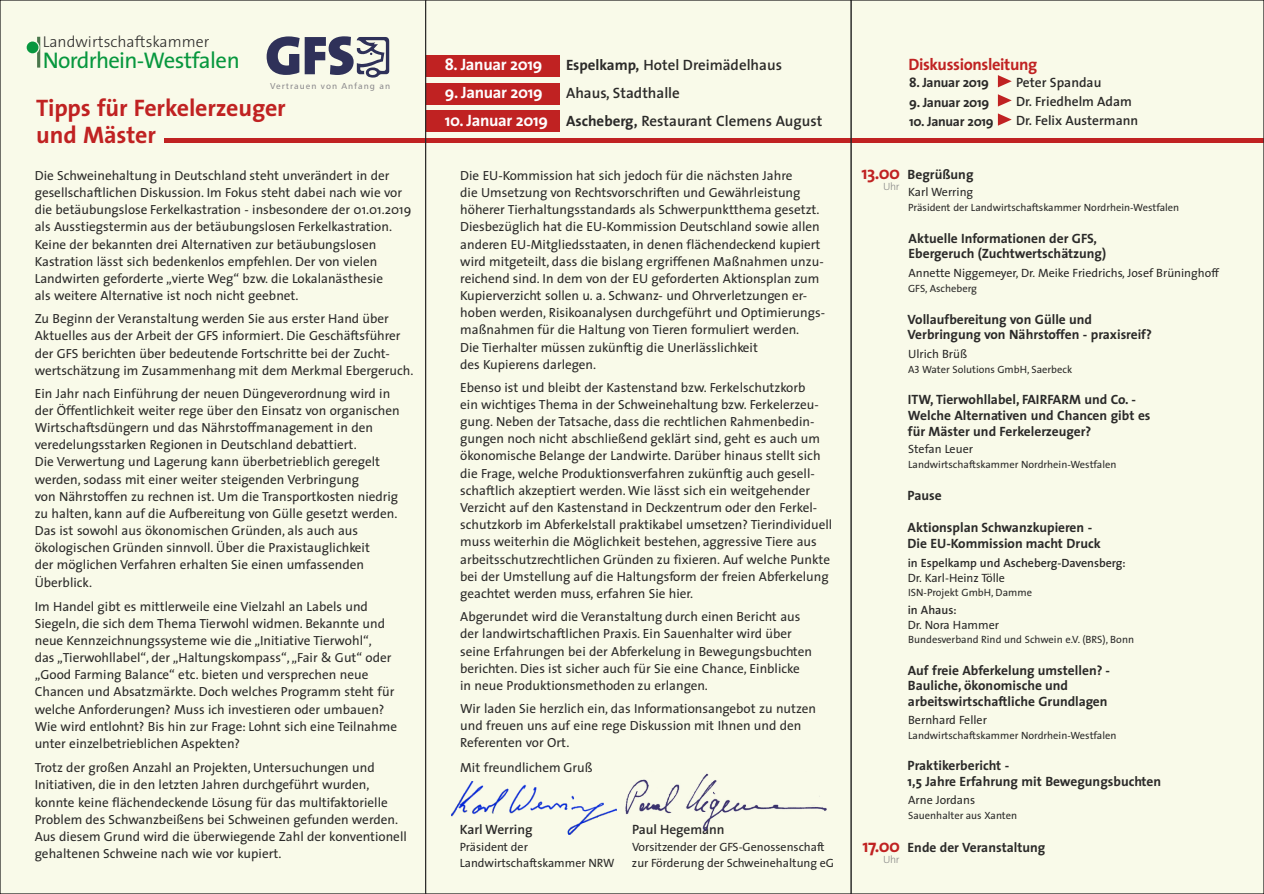
<style>
.page{position:relative;width:1264px;height:894px;background:#fff}
.page>*{position:absolute;margin:0;border:0;box-sizing:border-box;transform-origin:0 0}
.t1{font:900 55.05px "The Sans";color:#2f3159}
.t2{font:700 24px/26.5px "The Sans";letter-spacing:-.005em;color:#c02222}
.t3{font:22.8px "The Sans";letter-spacing:-.035em;color:#07973e}
.t4{font:700 18px "The Sans";color:#c02222}
.t5{font:700 16.5px "The Sans";letter-spacing:-.02em;color:#fefefe}
.t6{font:700 16.5px "The Sans";letter-spacing:-.02em;color:#c02222}
.t7{font:300 15.75px "The Sans";color:#2b2a29}
.t8{font:600 15px "The Sans";color:#2b2a29}
.t9{font:700 13.5px/15.8px "The Sans";color:#2b2a29}
.t10{font:600 13.5px "The Sans";color:#2b2a29}
.t11{font:700 13.5px "The Sans";letter-spacing:-.02em;color:#2b2a29}
.t12{font:13.2px/17.1px "The Sans";color:#2b2a29}
.t13{font:12px/15.9px "The Sans";color:#2b2a29}
.t14{font:600 12px "The Sans";color:#2b2a29}
.t15{font:10.5px "The Sans";color:#2b2a29}
.t16{font:300 10.5px "The Sans";letter-spacing:-.03em;color:#898989}
.t17{font:8.55px "Humanist 777 BT Roman B";letter-spacing:.12em;color:#8c8a8d}
.s1{font-weight:700}
.s2{font-weight:700;font-size:16.5px;color:#fefefe}
.s3{font-family:"The Sans Caps"}
.s4{font-size:18px;color:#c02222}
</style>
<div class="page">
<div style="left:0;top:0;width:1263px;height:893px;background:#f9fae9"></div>
<div style="left:425px;top:55px;width:134px;height:22px;background:#c02222"></div>
<div style="left:425px;top:83px;width:134px;height:21px;background:#c02222"></div>
<div style="left:425px;top:111px;width:134px;height:21px;background:#c02222"></div>
<div style="left:164px;top:138px;width:1099px;height:5px;background:#c02222"></div>
<svg style="left:37px;top:37px;width:3px;height:31px"></svg>
<div style="left:27px;top:41px;width:11px;height:12px;background:#07973e;border-radius:50%"></div>
<svg style="left:356px;top:37px;width:33px;height:41px"></svg>
<svg style="left:997px;top:113px;width:14px;height:13px"></svg>
<svg style="left:997px;top:94px;width:14px;height:12px"></svg>
<svg style="left:997px;top:75px;width:14px;height:12px"></svg>
<img style="left:625px;top:773px;width:202px;height:59px">
<img style="left:451px;top:781px;width:165px;height:53px">
<p class="t7" style="left:43px;top:37px;width:168px">Landwirtschaftskammer</p>
<h3 class="t3" style="left:43px;top:52px;width:198px">Nordrhein-Westfalen</h3>
<h1 class="t1" style="left:265px;top:37px;width:91px">G F S</h1>
<p class="t17" style="left:270px;top:82px;width:121px">Vertrauen von Anfang an</p>
<h2 class="t2" style="left:36px;top:99px;width:251px">Tipps für Ferkelerzeuger und Mäster</h2>
<p class="t12" style="left:35px;top:169px;width:378px">Die Schweinehaltung in Deutschland steht unverändert in der gesellschaftlichen Diskussion. Im Fokus steht dabei nach wie vor die betäubungslose Ferkelkastration - insbesondere der 01.01.2019 als Ausstiegstermin aus der betäubungslosen Ferkelkastration.<br>Keine der bekannten drei Alternativen zur betäubungslosen Kastration lässt sich bedenkenlos empfehlen. Der von vielen Landwirten geforderte „vierte Weg“ bzw. die Lokalanästhesie<br>als weitere Alternative ist noch nicht geebnet.</p>
<p class="t12" style="left:35px;top:312px;width:380px">Zu Beginn der Veranstaltung werden Sie aus erster Hand über Aktuelles aus der Arbeit der GFS informiert. Die Geschäftsführer der GFS berichten über bedeutende Fortschritte bei der Zucht&shy;wertschätzung im Zusammenhang mit dem Merkmal Ebergeruch.</p>
<p class="t12" style="left:35px;top:386px;width:366px">Ein Jahr nach Einführung der neuen Düngeverordnung wird in der Öffentlichkeit weiter rege über den Einsatz von organischen Wirtschaftsdüngern und das Nährstoffmanagement in den veredelungsstarken Regionen in Deutschland debattiert.<br>Die Verwertung und Lagerung kann überbetrieblich geregelt werden, sodass mit einer weiter steigenden Verbringung<br>von Nährstoffen zu rechnen ist. Um die Transportkosten niedrig zu halten, kann auf die Aufbereitung von Gülle gesetzt werden.<br>Das ist sowohl aus ökonomischen Gründen, als auch aus ökologischen Gründen sinnvoll. Über die Praxistauglichkeit<br>der möglichen Verfahren erhalten Sie einen umfassenden Überblick.</p>
<p class="t12" style="left:35px;top:599px;width:364px">Im Handel gibt es mittlerweile eine Vielzahl an Labels und Siegeln, die sich dem Thema Tierwohl widmen. Bekannte und neue Kennzeichnungssysteme wie die „Initiative Tierwohl“,<br>das „Tierwohllabel“, der „Haltungskompass“, „Fair &amp; Gut“ oder „Good Farming Balance“ etc. bieten und versprechen neue Chancen und Absatzmärkte. Doch welches Programm steht für welche Anforderungen? Muss ich investieren oder umbauen?<br>Wie wird entlohnt? Bis hin zur Frage: Lohnt sich eine Teilnahme unter einzelbetrieblichen Aspekten?</p>
<p class="t12" style="left:35px;top:761px;width:373px">Trotz der großen Anzahl an Projekten, Untersuchungen und Initiativen, die in den letzten Jahren durchgeführt wurden, konnte keine flächendeckende Lösung für das multifaktorielle Problem des Schwanzbeißens bei Schweinen gefunden werden.<br>Aus diesem Grund wird die überwiegende Zahl der konventionell gehaltenen Schweine nach wie vor kupiert.</p>
<p class="t5" style="left:444px;top:59px;width:99px">8. Januar 2019</p>
<p class="t8" style="left:566px;top:60px;width:217px"><span class="s1">Espelkamp,</span> Hotel Dreimädelhaus</p>
<p class="t5" style="left:444px;top:87px;width:99px">9. Januar 2019</p>
<p class="t8" style="left:444px;top:115px;width:379px"><span class="s2">10. Januar 2019</span> <span class="s1">Ascheberg,</span> Restaurant Clemens August</p>
<p class="t8" style="left:566px;top:88px;width:115px">Ahaus, Stadthalle</p>
<p class="t12" style="left:460px;top:169px;width:366px">Die EU-Kommission hat sich jedoch für die nächsten Jahre<br>die Umsetzung von Rechtsvorschriften und Gewährleistung höherer Tierhaltungsstandards als Schwerpunktthema gesetzt.<br>Diesbezüglich hat die EU-Kommission Deutschland sowie allen anderen EU-Mitgliedsstaaten, in denen flächendeckend kupiert wird mitgeteilt, dass die bislang ergriffenen Maßnahmen unzu&shy;reichend sind. In dem von der EU geforderten Aktionsplan zum Kupierverzicht sollen u. a. Schwanz- und Ohrverletzungen er&shy;hoben werden, Risikoanalysen durchgeführt und Optimierungs&shy;maßnahmen für die Haltung von Tieren formuliert werden.<br>Die Tierhalter müssen zukünftig die Unerlässlichkeit<br>des Kupierens darlegen.</p>
<p class="t12" style="left:460px;top:381px;width:373px">Ebenso ist und bleibt der Kastenstand bzw. Ferkelschutzkorb<br>ein wichtiges Thema in der Schweinehaltung bzw. Ferkelerzeu&shy;gung. Neben der Tatsache, dass die rechtlichen Rahmenbedin&shy;gungen noch nicht abschließend geklärt sind, geht es auch um ökonomische Belange der Landwirte. Darüber hinaus stellt sich die Frage, welche Produktionsverfahren zukünftig auch gesell&shy;schaftlich akzeptiert werden. Wie lässt sich ein weitgehender Verzicht auf den Kastenstand in Deckzentrum oder den Ferkel&shy;schutzkorb im Abferkelstall praktikabel umsetzen? Tierindividuell muss weiterhin die Möglichkeit bestehen, aggressive Tiere aus arbeitsschutzrechtlichen Gründen zu fixieren. Auf welche Punkte bei der Umstellung auf die Haltungsform der freien Abferkelung geachtet werden muss, erfahren Sie hier.</p>
<p class="t12" style="left:460px;top:610px;width:353px">Abgerundet wird die Veranstaltung durch einen Bericht aus der landwirtschaftlichen Praxis. Ein Sauenhalter wird über seine Erfahrungen bei der Abferkelung in Bewegungsbuchten berichten. Dies ist sicher auch für Sie eine Chance, Einblicke in neue Produktionsmethoden zu erlangen.</p>
<p class="t12" style="left:460px;top:701px;width:357px">Wir laden Sie herzlich ein, das Informationsangebot zu nutzen und freuen uns auf eine rege Diskussion mit Ihnen und den<br>Referenten vor Ort.</p>
<p class="t12" style="left:460px;top:761px;width:134px">Mit freundlichem Gruß</p>
<p class="t10" style="left:459px;top:824px;width:74px">Karl Werring</p>
<p class="t10" style="left:632px;top:824px;width:94px">Paul Hegemann</p>
<p class="t13" style="left:459px;top:840px;width:156px">Präsident der<br>Landwirtschaftskammer NRW</p>
<p class="t13" style="left:632px;top:840px;width:203px">Vorsitzender der GFS-Genossenschaft zur Förderung der Schweinehaltung eG</p>
<p class="t6" style="left:908px;top:58px;width:130px">Diskussionsleitung</p>
<p class="t11" style="left:909px;top:78px;width:81px">8. Januar 2019</p>
<p class="t10" style="left:1015px;top:78px;width:87px">Peter Spandau</p>
<p class="t11" style="left:909px;top:98px;width:82px">9. Januar 2019</p>
<p class="t10" style="left:1015px;top:97px;width:117px">Dr. Friedhelm Adam</p>
<p class="t11" style="left:909px;top:116px;width:86px">10. Januar 2019</p>
<p class="t10" style="left:1015px;top:116px;width:124px">Dr. Felix Austermann</p>
<h3 class="t4" style="left:861px;top:167px;width:40px">13.00</h3>
<p class="t16" style="left:882px;top:182px;width:18px">Uhr</p>
<p class="t9" style="left:907px;top:168px;width:67px">Begrüßung</p>
<p class="t13" style="left:908px;top:186px;width:67px">Karl Werring</p>
<p class="t15" style="left:908px;top:203px;width:273px">Präsident der Landwirtschaftskammer Nordrhein-Westfalen</p>
<p class="t9" style="left:908px;top:233px;width:199px;line-height:14.9px">Aktuelle Informationen der GFS,<br>Ebergeruch (Zuchtwertschätzung)</p>
<p class="t13" style="left:908px;top:266px;width:312px">Annette Niggemeyer, Dr. Meike Friedrichs, Josef Brüninghoff</p>
<p class="t15" style="left:908px;top:284px;width:70px">GFS, Ascheberg</p>
<p class="t9" style="left:907px;top:313px;width:246px">Vollaufbereitung von Gülle und<br>Verbringung von Nährstoffen - praxisreif?</p>
<p class="t13" style="left:908px;top:347px;width:60px">Ulrich Brüß</p>
<p class="t15" style="left:908px;top:365px;width:166px">A<span class="s3">3</span> Water Solutions GmbH, Saerbeck</p>
<p class="t9" style="left:907px;top:394px;width:244px">ITW, Tierwohllabel, FAIRFARM und Co. -<br>Welche Alternativen und Chancen gibt es für Mäster und Ferkelerzeuger?</p>
<p class="t13" style="left:908px;top:443px;width:66px">Stefan Leuer</p>
<p class="t15" style="left:908px;top:461px;width:210px">Landwirtschaftskammer Nordrhein-Westfalen</p>
<p class="t9" style="left:907px;top:489px;width:36px">Pause</p>
<p class="t9" style="left:907px;top:521px;width:195px">Aktionsplan Schwanzkupieren -<br>Die EU-Kommission macht Druck</p>
<p class="t14" style="left:907px;top:559px;width:219px">in Espelkamp und Ascheberg-Davensberg:</p>
<p class="t13" style="left:907px;top:571px;width:99px">Dr. Karl-Heinz Tölle</p>
<p class="t14" style="left:907px;top:605px;width:50px">in Ahaus:</p>
<p class="t13" style="left:907px;top:618px;width:93px">Dr. Nora Hammer</p>
<p class="t15" style="left:908px;top:588px;width:125px">ISN-Projekt GmbH, Damme</p>
<p class="t15" style="left:908px;top:635px;width:227px">Bundesverband Rind und Schwein e.V. (BRS), Bonn</p>
<p class="t9" style="left:907px;top:664px;width:204px">Auf freie Abferkelung umstellen? -<br>Bauliche, ökonomische und arbeitswirtschaftliche Grundlagen</p>
<p class="t13" style="left:908px;top:713px;width:80px">Bernhard Feller</p>
<p class="t15" style="left:908px;top:731px;width:210px">Landwirtschaftskammer Nordrhein-Westfalen</p>
<p class="t9" style="left:907px;top:759px;width:255px">Praktikerbericht -<br>1,5 Jahre Erfahrung mit Bewegungsbuchten</p>
<p class="t13" style="left:908px;top:794px;width:69px">Arne Jordans</p>
<p class="t15" style="left:908px;top:812px;width:110px">Sauenhalter aus Xanten</p>
<p class="t9" style="left:862px;top:841px;width:184px"><span class="s4">17.00</span> Ende der Veranstaltung</p>
<p class="t16" style="left:882px;top:855px;width:18px">Uhr</p>
</div>
